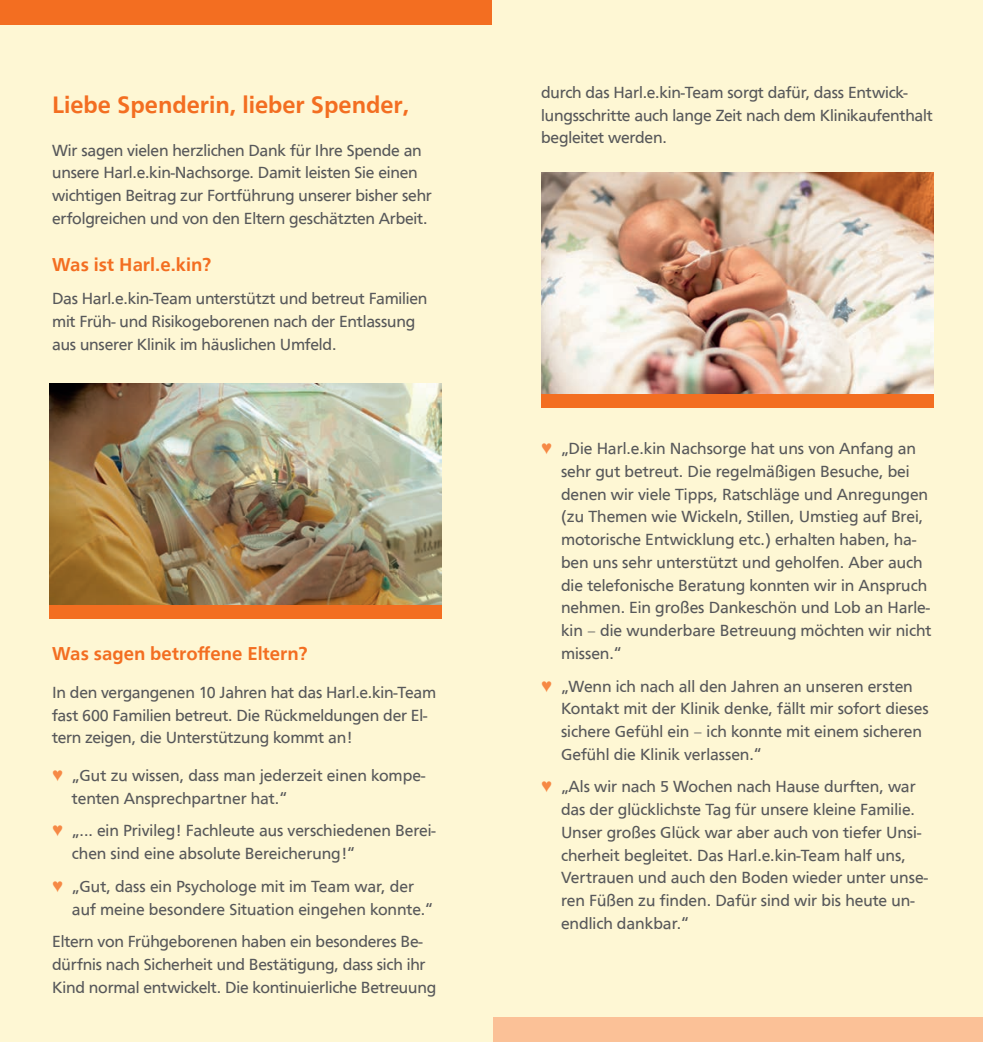
<style>
.page{position:relative;width:983px;height:1042px;background:#fff}
.page>*{position:absolute;margin:0;border:0;box-sizing:border-box;transform-origin:0 0}
.t1{font:500 24.5px "Front Page";color:#f36e21}
.t2{font:500 19.25px "Front Page";color:#f36e21}
.t3{font:16.62px/22.8px "Front Page";letter-spacing:-.01em;color:#57585a}
.s1{color:#f68945}
.s2{font-weight:300}
</style>
<div class="page">
<div style="left:0;top:0;width:982px;height:1042px;background:#fef7d4"></div>
<div style="left:0;top:0;width:491px;height:25px;background:#f36e21"></div>
<div style="left:493px;top:1017px;width:489px;height:25px;background:#fbc197"></div>
<img style="left:541px;top:172px;width:392px;height:222px">
<div style="left:541px;top:394px;width:392px;height:14px;background:#f36e21"></div>
<img style="left:50px;top:383px;width:391px;height:222px">
<div style="left:50px;top:605px;width:391px;height:14px;background:#f36e21"></div>
<h1 class="t1" style="left:52px;top:87px;width:358px">Liebe Spenderin, lieber Spender,</h1>
<p class="t3" style="left:52px;top:137px;width:381px">Wir sagen vielen herzlichen Dank für Ihre Spende an unsere Harl.e.kin-Nachsorge. Damit leisten Sie einen wichtigen Beitrag zur Fortführung unserer bisher sehr erfolgreichen und von den Eltern geschätzten Arbeit.</p>
<p class="t2" style="left:52px;top:251px;width:160px">Was ist Harl.e.kin?</p>
<p class="t3" style="left:52px;top:286px;width:376px">Das Harl.e.kin-Team unterstützt und betreut Familien mit Früh- und Risikogeborenen nach der Entlassung aus unserer Klinik im häuslichen Umfeld.</p>
<p class="t2" style="left:52px;top:640px;width:257px">Was sagen betroffene Eltern?</p>
<p class="t3" style="left:52px;top:680px;width:385px">In den vergangenen 10 Jahren hat das Harl.e.kin-Team fast 600 Familien betreut. Die Rückmeldungen der El&shy;tern zeigen, die Unterstützung kommt an!</p>
<p class="t3" style="left:72px;top:763px;width:354px;text-indent:-20px"><span class="s1">♥</span> „Gut zu wissen, dass man jederzeit einen kompe&shy;tenten Ansprechpartner hat.“</p>
<p class="t3" style="left:72px;top:818px;width:365px;text-indent:-20px"><span class="s1">♥</span> „... ein Privileg! Fachleute aus verschiedenen Berei&shy;chen sind eine absolute Bereicherung!“</p>
<p class="t3" style="left:72px;top:874px;width:362px;text-indent:-20px"><span class="s1">♥</span> „Gut, dass ein Psychologe mit im Team war, der auf meine besondere Situation eingehen konnte.“</p>
<p class="t3" style="left:52px;top:929px;width:385px">Eltern von Frühgeborenen haben ein besonderes Be&shy;dürfnis nach Sicherheit und Bestätigung, dass sich ihr<br>Kind normal entwickelt. Die kontinuierliche Betreuung</p>
<p class="t3" style="left:541px;top:80px;width:393px">durch das Harl.e.kin-Team sorgt dafür, dass Entwick&shy;lungsschritte auch lange Zeit nach dem Klinikaufenthalt begleitet werden.</p>
<p class="t3" style="left:561px;top:436px;width:372px;text-indent:-20px"><span class="s1">♥</span> „Die Harl.e.kin Nachsorge hat uns von Anfang an sehr gut betreut. Die regelmäßigen Besuche, bei denen wir viele Tipps, Ratschläge und Anregungen (zu Themen wie Wickeln, Stillen, Umstieg auf Brei, motorische Entwicklung etc.) erhalten haben, ha&shy;ben uns sehr unterstützt und geholfen. Aber auch die telefonische Beratung konnten wir in Anspruch nehmen. Ein großes Dankeschön und Lob an Harle&shy;kin <span class="s2">–</span> die wunderbare Betreuung möchten wir nicht missen.“</p>
<p class="t3" style="left:561px;top:673px;width:369px;text-indent:-20px"><span class="s1">♥</span> „Wenn ich nach all den Jahren an unseren ersten Kontakt mit der Klinik denke, fällt mir sofort dieses sichere Gefühl ein <span class="s2">–</span> ich konnte mit einem sicheren Gefühl die Klinik verlassen.“</p>
<p class="t3" style="left:561px;top:774px;width:368px;text-indent:-20px"><span class="s1">♥</span> „Als wir nach 5 Wochen nach Hause durften, war das der glücklichste Tag für unsere kleine Familie.<br>Unser großes Glück war aber auch von tiefer Unsi&shy;cherheit begleitet. Das Harl.e.kin-Team half uns, Vertrauen und auch den Boden wieder unter unse&shy;ren Füßen zu finden. Dafür sind wir bis heute un&shy;endlich dankbar.“</p>
</div>
